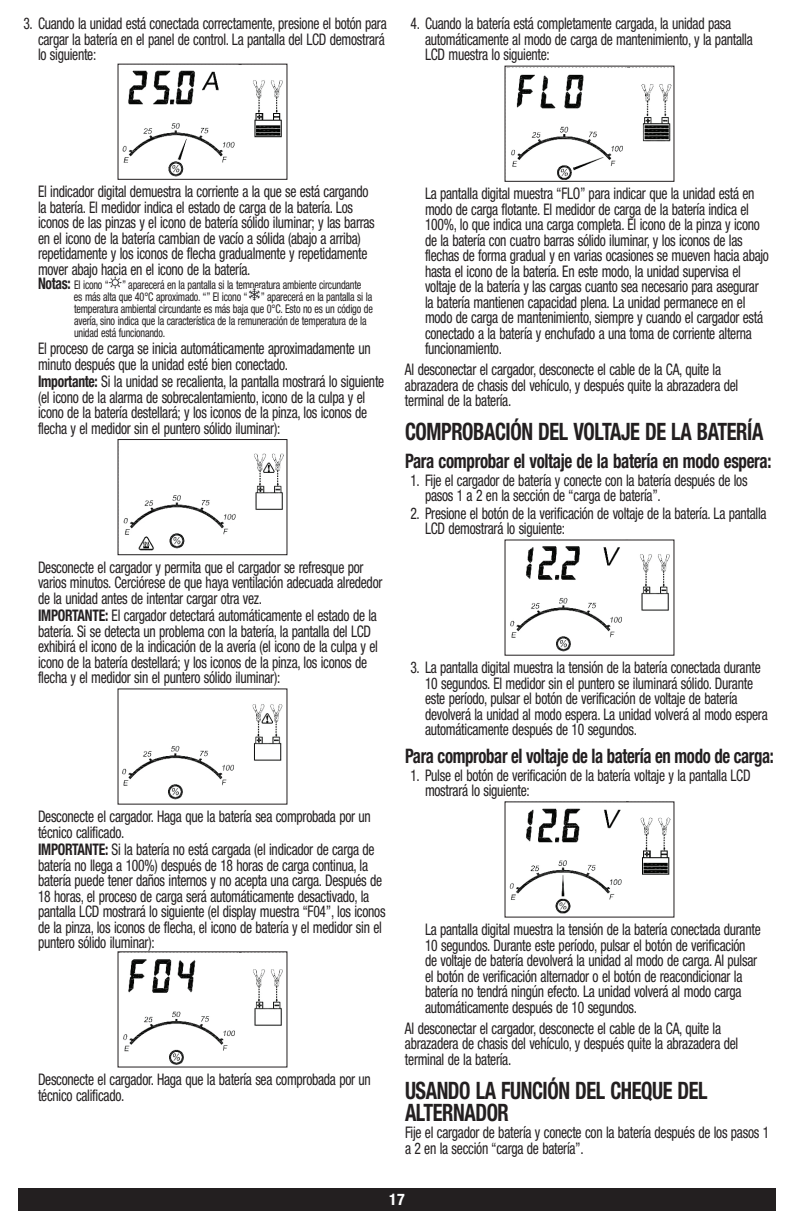
<style>
.page{position:relative;width:792px;height:1224px;background:#fff}
.page>*{position:absolute;margin:0;border:0;box-sizing:border-box;transform-origin:0 0}
.t1{font:700 condensed 24px/22px "Helvetica Neue LT Std";letter-spacing:-.02em;color:#231f20;scale:.85 1}
.t2{font:700 condensed 20px "Helvetica Neue LT Std";letter-spacing:-.02em;color:#231f20;scale:.84 1}
.t3{font:700 condensed 20px "Helvetica Neue LT Std";letter-spacing:-.02em;color:#231f20;scale:.85 1}
.t4{font:condensed 16px/15.6px "Helvetica Neue LT Std";letter-spacing:-.02em;color:#231f20;scale:.85 1}
.t5{font:700 condensed 16px "Helvetica Neue LT Std";color:#fff}
.t6{font:condensed 12px/12px "Helvetica Neue LT Std";letter-spacing:-.02em;color:#231f20;scale:.85 1}
.s1{font-weight:700;font-size:16px}
.s2{font-weight:700}
</style>
<div class="page">
<div style="left:18px;top:1188px;width:758px;height:22px;background:#231f20"></div>
<img style="left:122px;top:70px;width:161px;height:107px">
<div style="left:118px;top:64px;width:169px;height:116px;border:1px solid #231f20"></div>
<svg style="left:109px;top:276px;width:13px;height:13px"></svg>
<img style="left:248px;top:288px;width:12px;height:13px">
<img style="left:123px;top:453px;width:161px;height:98px">
<div style="left:118px;top:439px;width:169px;height:116px;border:1px solid #231f20"></div>
<img style="left:122px;top:704px;width:161px;height:96px">
<img style="left:123px;top:959px;width:160px;height:106px">
<img style="left:511px;top:74px;width:161px;height:106px">
<div style="left:505px;top:66px;width:169px;height:116px;border:1px solid #231f20"></div>
<img style="left:510px;top:546px;width:160px;height:106px">
<img style="left:509px;top:808px;width:162px;height:106px">
<p class="t4" style="left:38px;top:16px;width:412px;text-indent:-15px">3. Cuando la unidad está conectada correctamente, presione el botón para cargar la batería en el panel de control. La pantalla del LCD demostrará lo siguiente:</p>
<p class="t4" style="left:425px;top:16px;width:387px;text-indent:-15px">4. Cuando la batería está completamente cargada, la unidad pasa automáticamente al modo de carga de mantenimiento, y la pantalla<br>LCD muestra lo siguiente:</p>
<p class="t4" style="left:38px;top:184px;width:398px">El indicador digital demuestra la corriente a la que se está cargando la batería. El medidor indica el estado de carga de la batería. Los iconos de las pinzas y el icono de batería sólido iluminar; y las barras en el icono de la batería cambian de vacío a sólida (abajo a arriba) repetidamente y los iconos de flecha gradualmente y repetidamente mover abajo hacia en el icono de la batería.</p>
<p class="t6" style="left:74px;top:279px;width:353px;text-indent:-36px"><span class="s1">Notas:</span> El icono “ ” aparecerá en la pantalla si la temperatura ambiente circundante<br>es más alta que 40°C aproximado. “” El icono “ ” aparecerá en la pantalla si la temperatura ambiental circundante es más baja que 0°C. Esto no es un código de avería, sino indica que la característica de la remuneración de temperatura de la unidad está funcionando.</p>
<p class="t4" style="left:38px;top:341px;width:393px">El proceso de carga se inicia automáticamente aproximadamente un minuto después que la unidad esté bien conectado.</p>
<p class="t4" style="left:38px;top:374px;width:409px"><span class="s2">Importante:</span> Si la unidad se recalienta, la pantalla mostrará lo siguiente (el icono de la alarma de sobrecalentamiento, icono de la culpa y el icono de la batería destellará; y los iconos de la pinza, los iconos de flecha y el medidor sin el puntero sólido iluminar):</p>
<p class="t4" style="left:38px;top:559px;width:407px">Desconecte el cargador y permita que el cargador se refresque por varios minutos. Cerciórese de que haya ventilación adecuada alrededor de la unidad antes de intentar cargar otra vez.</p>
<p class="t4" style="left:38px;top:608px;width:401px"><span class="s2">IMPORTANTE:</span> El cargador detectará automáticamente el estado de la batería. Si se detecta un problema con la batería, la pantalla del LCD exhibirá el icono de la indicación de la avería (el icono de la culpa y el icono de la batería destellará; y los iconos de la pinza, los iconos de flecha y el medidor sin el puntero sólido iluminar):</p>
<p class="t4" style="left:38px;top:809px;width:393px">Desconecte el cargador. Haga que la batería sea comprobada por un técnico calificado.</p>
<p class="t4" style="left:38px;top:842px;width:410px"><span class="s2">IMPORTANTE:</span> Si la batería no está cargada (el indicador de carga de batería no llega a 100%) después de 18 horas de carga continua, la batería puede tener daños internos y no acepta una carga. Después de 18 horas, el proceso de carga será automáticamente desactivado, la pantalla LCD mostrará lo siguiente (el display muestra “F04”, los iconos de la pinza, los iconos de flecha, el icono de batería y el medidor sin el puntero sólido iluminar):</p>
<p class="t4" style="left:38px;top:1071px;width:393px">Desconecte el cargador. Haga que la batería sea comprobada por un técnico calificado.</p>
<p class="t4" style="left:425px;top:186px;width:406px">La pantalla digital muestra “FLO” para indicar que la unidad está en modo de carga flotante. El medidor de carga de la batería indica el 100%, lo que indica una carga completa. El icono de la pinza y icono de la batería con cuatro barras sólido iluminar, y los iconos de las flechas de forma gradual y en varias ocasiones se mueven hacia abajo hasta el icono de la batería. En este modo, la unidad supervisa el voltaje de la batería y las cargas cuanto sea necesario para asegurar la batería mantienen capacidad plena. La unidad permanece en el modo de carga de mantenimiento, siempre y cuando el cargador está conectado a la batería y enchufado a una toma de corriente alterna funcionamiento.</p>
<p class="t4" style="left:405px;top:362px;width:394px">Al desconectar el cargador, desconecte el cable de la CA, quite la abrazadera de chasis del vehículo, y después quite la abrazadera del terminal de la batería.</p>
<h1 class="t1" style="left:405px;top:420px;width:423px">COMPROBACIÓN DEL VOLTAJE DE LA BATERÍA</h1>
<p class="t3" style="left:405px;top:449px;width:433px">Para comprobar el voltaje de la batería en modo espera:</p>
<p class="t4" style="left:425px;top:472px;width:381px;text-indent:-15px">1. Fije el cargador de batería y conecte con la batería después de los pasos 1 a 2 en la sección de “carga de batería”.</p>
<p class="t4" style="left:425px;top:505px;width:403px;text-indent:-15px">2. Presione el botón de la verificación de voltaje de la batería. La pantalla<br>LCD demostrará lo siguiente:</p>
<p class="t4" style="left:425px;top:660px;width:405px;text-indent:-15px">3. La pantalla digital muestra la tensión de la batería conectada durante 10 segundos. El medidor sin el puntero se iluminará sólido. Durante este período, pulsar el botón de verificación de voltaje de batería devolverá la unidad al modo espera. La unidad volverá al modo espera automáticamente después de 10 segundos.</p>
<p class="t2" style="left:405px;top:744px;width:441px">Para comprobar el voltaje de la batería en modo de carga:</p>
<p class="t4" style="left:425px;top:767px;width:385px;text-indent:-15px">1. Pulse el botón de verificación de la batería voltaje y la pantalla LCD mostrará lo siguiente:</p>
<p class="t4" style="left:425px;top:922px;width:396px">La pantalla digital muestra la tensión de la batería conectada durante 10 segundos. Durante este período, pulsar el botón de verificación de voltaje de batería devolverá la unidad al modo de carga. Al pulsar el botón de verificación alternador o el botón de reacondicionar la batería no tendrá ningún efecto. La unidad volverá al modo carga automáticamente después de 10 segundos.</p>
<p class="t4" style="left:405px;top:1020px;width:394px">Al desconectar el cargador, desconecte el cable de la CA, quite la abrazadera de chasis del vehículo, y después quite la abrazadera del terminal de la batería.</p>
<h1 class="t1" style="left:405px;top:1079px;width:358px">USANDO LA FUNCIÓN DEL CHEQUE DEL<br>ALTERNADOR</h1>
<p class="t4" style="left:405px;top:1125px;width:430px">Fije el cargador de batería y conecte con la batería después de los pasos 1 a 2 en la sección “carga de batería”.</p>
<p class="t5" style="left:389px;top:1189px;width:17px">17</p>
</div>
